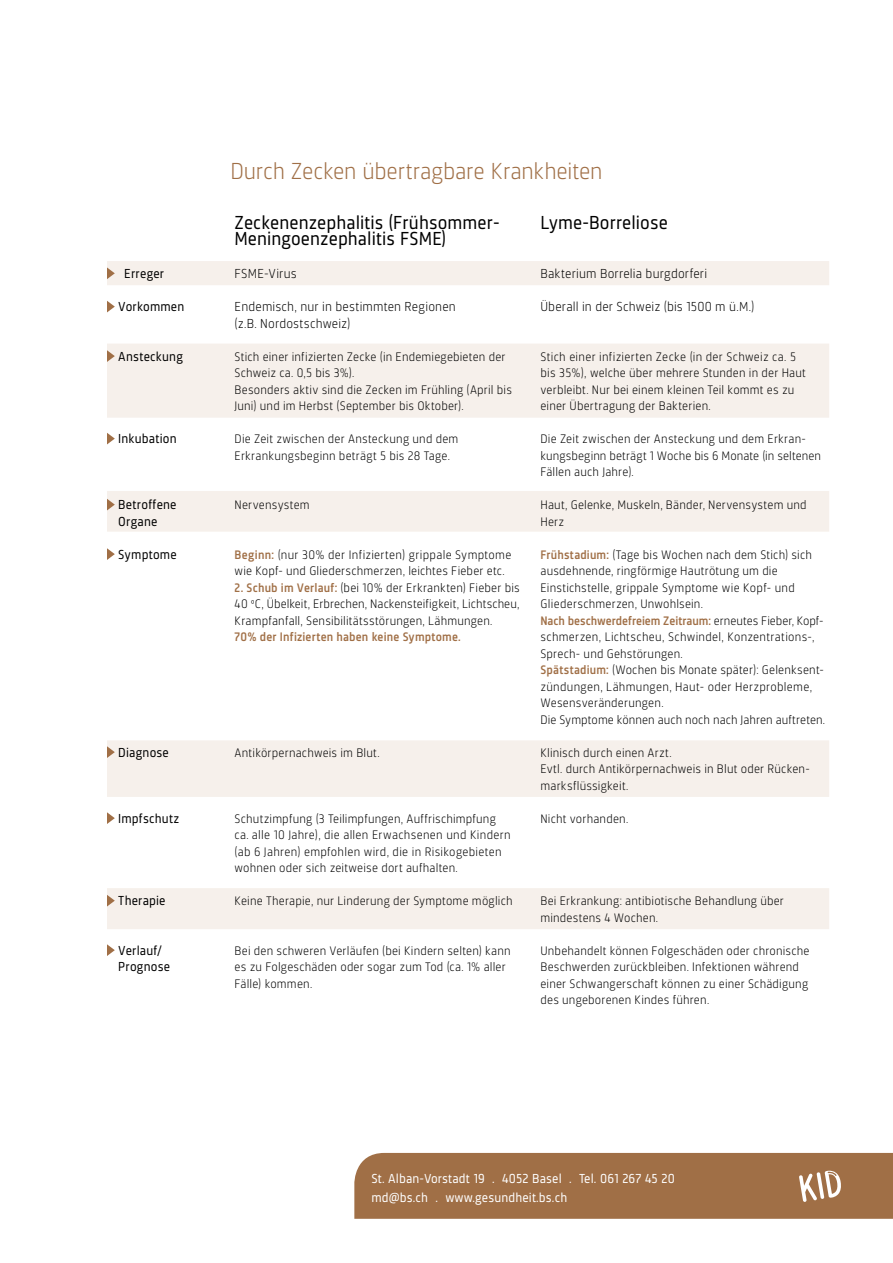
<style>
.page{position:relative;width:893px;height:1263px;background:#fff}
.page>*{position:absolute;margin:0;border:0;box-sizing:border-box;transform-origin:0 0}
.TITEL_2{font:300 24px "Sinews Sans Pro";letter-spacing:-.01em;color:#a06f46}
.TITEL_3{font:19.5px/16.5px "Sinews Sans Pro";letter-spacing:.005em;color:#000}
.DEF_Lauftext{font:300 13.5px/16.5px "Sinews Sans Pro";letter-spacing:.01em;color:#000}
.DEF_Lauftext-2{font:13.5px "Sinews Sans Pro";letter-spacing:.015em;color:#000}
.Adresse{font:13.5px "Sinews Sans Pro";letter-spacing:.01em;color:#fff}
.DEF_Lauftext-3{font:300 12.75px/16.5px "Sinews Sans Pro";letter-spacing:.015em;color:#000}
.DEF_Lauftext-4{font:500 12.75px "Sinews Sans Pro";letter-spacing:.015em;color:#a06f46}
.s1{font-weight:500;color:#a06f46}
</style>
<div class="page">
<svg style="left:107px;top:261px;width:722px;height:668px"></svg>
<svg style="left:107px;top:267px;width:8px;height:13px"></svg>
<svg style="left:107px;top:300px;width:8px;height:13px"></svg>
<svg style="left:107px;top:350px;width:8px;height:12px"></svg>
<svg style="left:107px;top:432px;width:8px;height:13px"></svg>
<svg style="left:107px;top:498px;width:8px;height:13px"></svg>
<svg style="left:107px;top:548px;width:8px;height:12px"></svg>
<svg style="left:107px;top:746px;width:8px;height:12px"></svg>
<svg style="left:107px;top:812px;width:8px;height:12px"></svg>
<svg style="left:107px;top:894px;width:8px;height:13px"></svg>
<svg style="left:107px;top:944px;width:8px;height:12px"></svg>
<div style="left:354px;top:1153px;width:539px;height:66px;background:#a06f46"></div>
<h3 class="TITEL_2" style="left:230px;top:158px;width:374px">Durch Zecken übertragbare Krankheiten</h3>
<p class="TITEL_3" style="left:235px;top:214px;width:267px">Zeckenenzephalitis (Frühsommer-<br>Meningoenzephalitis FSME)</p>
<p class="TITEL_3" style="left:540px;top:214px;width:129px">Lyme-Borreliose</p>
<p class="DEF_Lauftext-2" style="left:124px;top:266px;width:41px">Erreger</p>
<p class="DEF_Lauftext" style="left:235px;top:266px;width:64px">FSME-Virus</p>
<p class="DEF_Lauftext" style="left:540px;top:266px;width:168px">Bakterium Borrelia burgdorferi</p>
<p class="DEF_Lauftext-2" style="left:118px;top:299px;width:68px">Vorkommen</p>
<p class="DEF_Lauftext" style="left:235px;top:299px;width:223px">Endemisch, nur in bestimmten Regionen (z.B. Nordostschweiz)</p>
<p class="DEF_Lauftext" style="left:540px;top:299px;width:215px">Überall in der Schweiz (bis 1500 m ü.M.)</p>
<p class="DEF_Lauftext-2" style="left:118px;top:349px;width:66px">Ansteckung</p>
<p class="DEF_Lauftext-3" style="left:235px;top:348px;width:273px">Stich einer infizierten Zecke (in Endemiegebieten der<br>Schweiz ca. 0,5 bis 3%).</p>
<p class="DEF_Lauftext-3" style="left:235px;top:381px;width:279px">Besonders aktiv sind die Zecken im Frühling (April bis<br>Juni) und im Herbst (September bis Oktober).</p>
<p class="DEF_Lauftext-3" style="left:540px;top:348px;width:257px">Stich einer infizierten Zecke (in der Schweiz ca. 5</p>
<p class="DEF_Lauftext-3" style="left:540px;top:365px;width:267px">bis 35%), welche über mehrere Stunden in der Haut verbleibt. Nur bei einem kleinen Teil kommt es zu</p>
<p class="DEF_Lauftext-3" style="left:540px;top:398px;width:172px">einer Übertragung der Bakterien.</p>
<p class="DEF_Lauftext-2" style="left:118px;top:431px;width:60px">Inkubation</p>
<p class="DEF_Lauftext-3" style="left:235px;top:431px;width:225px">Die Zeit zwischen der Ansteckung und dem<br>Erkrankungsbeginn beträgt 5 bis 28 Tage.</p>
<p class="DEF_Lauftext-3" style="left:540px;top:431px;width:282px">Die Zeit zwischen der Ansteckung und dem Erkran&shy;kungsbeginn beträgt 1 Woche bis 6 Monate (in seltenen<br>Fällen auch Jahre).</p>
<p class="DEF_Lauftext-2" style="left:118px;top:497px;width:60px">Betroffene</p>
<p class="DEF_Lauftext-2" style="left:118px;top:514px;width:41px">Organe</p>
<p class="DEF_Lauftext-3" style="left:235px;top:497px;width:77px">Nervensystem</p>
<p class="DEF_Lauftext-3" style="left:540px;top:497px;width:268px">Haut, Gelenke, Muskeln, Bänder, Nervensystem und<br>Herz</p>
<p class="DEF_Lauftext-2" style="left:118px;top:547px;width:60px">Symptome</p>
<p class="DEF_Lauftext-3" style="left:235px;top:546px;width:278px"><span class="s1">Beginn:</span> (nur 30% der Infizierten) grippale Symptome wie Kopf- und Gliederschmerzen, leichtes Fieber etc.</p>
<p class="DEF_Lauftext-3" style="left:235px;top:579px;width:287px;text-align:justify"><span class="s1">2. Schub im Verlauf:</span> (bei 10% der Erkrankten) Fieber bis 40 ºC, Übelkeit, Erbrechen, Nackensteifigkeit, Lichtscheu, Krampfanfall, Sensibilitätsstörungen, Lähmungen.</p>
<p class="DEF_Lauftext-4" style="left:235px;top:630px;width:228px">70% der Infizierten haben keine Symptome.</p>
<p class="DEF_Lauftext-3" style="left:540px;top:546px;width:273px"><span class="s1">Frühstadium:</span> (Tage bis Wochen nach dem Stich) sich ausdehnende, ringförmige Hautrötung um die Einstichstelle, grippale Symptome wie Kopf- und Gliederschmerzen, Unwohlsein.</p>
<p class="DEF_Lauftext-3" style="left:540px;top:612px;width:285px"><span class="s1">Nach beschwerdefreiem Zeitraum:</span> erneutes Fieber, Kopf&shy;schmerzen, Lichtscheu, Schwindel, Konzentrations-,<br>Sprech- und Gehstörungen.</p>
<p class="DEF_Lauftext-3" style="left:540px;top:662px;width:285px"><span class="s1">Spätstadium:</span> (Wochen bis Monate später): Gelenksent&shy;zündungen, Lähmungen, Haut- oder Herzprobleme,<br>Wesensveränderungen.</p>
<p class="DEF_Lauftext-3" style="left:540px;top:711px;width:286px">Die Symptome können auch noch nach Jahren auftreten.</p>
<p class="DEF_Lauftext-2" style="left:118px;top:745px;width:52px">Diagnose</p>
<p class="DEF_Lauftext-3" style="left:235px;top:744px;width:147px">Antikörpernachweis im Blut.</p>
<p class="DEF_Lauftext-3" style="left:540px;top:744px;width:133px">Klinisch durch einen Arzt.</p>
<p class="DEF_Lauftext-3" style="left:540px;top:761px;width:271px">Evtl. durch Antikörpernachweis in Blut oder Rücken&shy;marksflüssigkeit.</p>
<p class="DEF_Lauftext-2" style="left:118px;top:811px;width:62px">Impfschutz</p>
<p class="DEF_Lauftext-3" style="left:235px;top:810px;width:278px">Schutzimpfung (3 Teilimpfungen, Auffrischimpfung ca. alle 10 Jahre), die allen Erwachsenen und Kindern (ab 6 Jahren) empfohlen wird, die in Risikogebieten wohnen oder sich zeitweise dort aufhalten.</p>
<p class="DEF_Lauftext-3" style="left:540px;top:810px;width:89px">Nicht vorhanden.</p>
<p class="DEF_Lauftext-2" style="left:118px;top:893px;width:49px">Therapie</p>
<p class="DEF_Lauftext-3" style="left:235px;top:893px;width:280px">Keine Therapie, nur Linderung der Symptome möglich</p>
<p class="DEF_Lauftext-3" style="left:540px;top:893px;width:245px">Bei Erkrankung: antibiotische Behandlung über mindestens 4 Wochen.</p>
<p class="DEF_Lauftext-2" style="left:118px;top:943px;width:45px">Verlauf/</p>
<p class="DEF_Lauftext-2" style="left:118px;top:959px;width:53px">Prognose</p>
<p class="DEF_Lauftext-3" style="left:235px;top:942px;width:277px">Bei den schweren Verläufen (bei Kindern selten) kann es zu Folgeschäden oder sogar zum Tod (ca. 1% aller<br>Fälle) kommen.</p>
<p class="DEF_Lauftext-3" style="left:540px;top:942px;width:271px">Unbehandelt können Folgeschäden oder chronische Beschwerden zurückbleiben. Infektionen während einer Schwangerschaft können zu einer Schädigung des ungeborenen Kindes führen.</p>
<p class="Adresse" style="left:371px;top:1171px;width:305px">St. Alban-Vorstadt 19 . 4052 Basel . Tel. 061 267 45 20</p>
<p class="Adresse" style="left:371px;top:1190px;width:197px">md@bs.ch . www.gesundheit.bs.ch</p>
</div>
